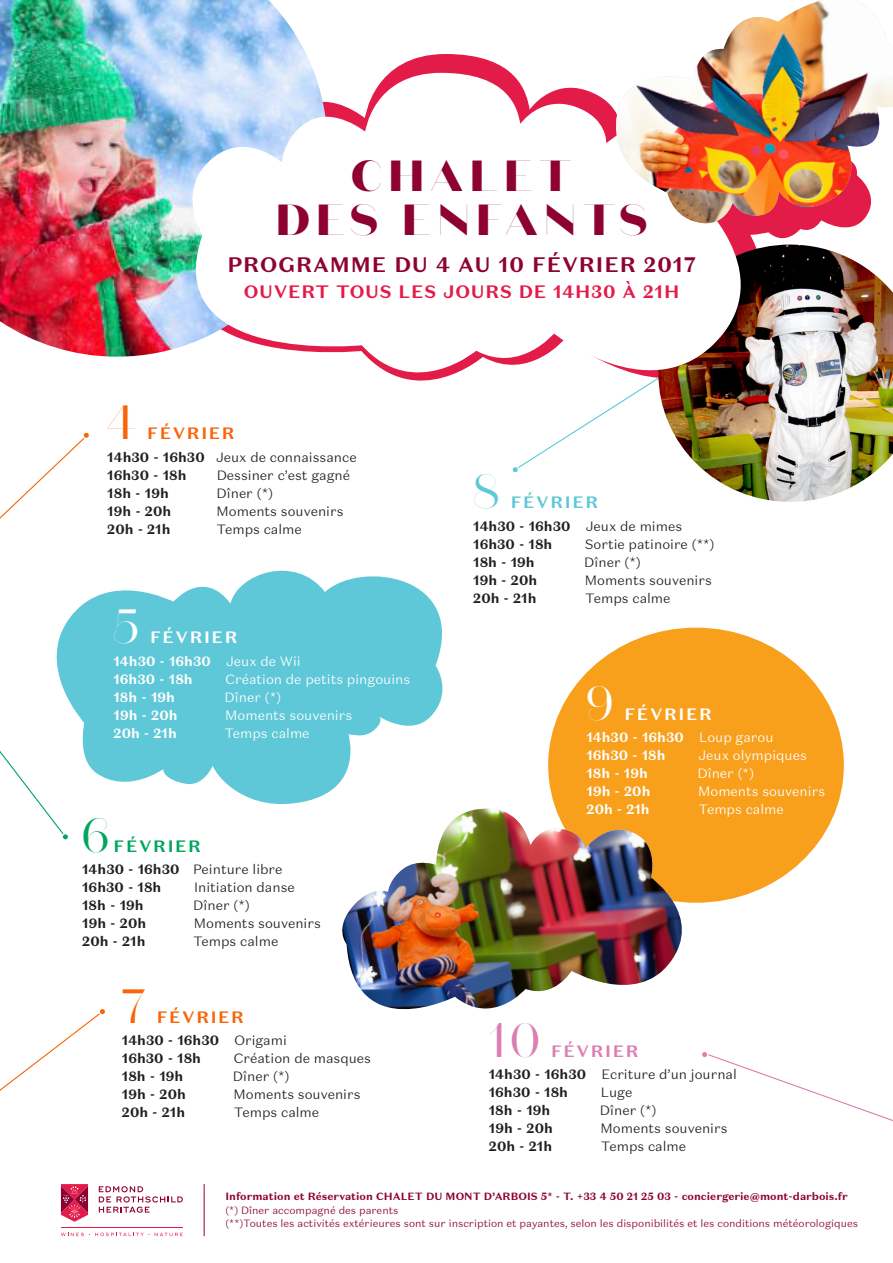
<style>
.page{position:relative;width:893px;height:1263px;background:#fff}
.page>*{position:absolute;margin:0;border:0;box-sizing:border-box;transform-origin:0 0}
.t1{font:48px "Domaine Sans Fine";color:#f96408}
.t2{font:48px "Domaine Sans Fine";color:#fff}
.t3{font:48px "Domaine Sans Fine";color:#dd7eb3}
.t4{font:48px "Domaine Sans Fine";color:#5ec8d8}
.t5{font:48px "Domaine Sans Fine";color:#00a65f}
.t6{font:800 43.5px/43.5px "Domaine Sans Fine";letter-spacing:.16em;color:#8d0233;text-align:center}
.t7{font:700 21px "Domaine Sans Text";letter-spacing:.04em;color:#8d0233}
.t8{font:700 18px "Domaine Sans Text";letter-spacing:.04em;color:#e31b49}
.t9{font:700 16.5px "Domaine Sans Text";letter-spacing:.1em;color:#f96408}
.t10{font:700 16.5px "Domaine Sans Text";letter-spacing:.1em;color:#fff}
.t11{font:700 16.5px "Domaine Sans Text";letter-spacing:.1em;color:#5ec8d8}
.t12{font:700 16.5px "Domaine Sans Text";letter-spacing:.1em;color:#dd7eb3}
.t13{font:700 16.5px "Domaine Sans Text";letter-spacing:.1em;color:#00a65f}
.t14{font:300 13.5px "Domaine Sans Text";color:#231f20}
.t15{font:700 13.5px "Domaine Sans Text";color:#231f20}
.t16{font:300 13.5px "Domaine Sans Text";color:#fff}
.t17{font:700 13.5px "Domaine Sans Text";color:#fff}
.t18{font:300 10.5px "Domaine Sans Text";color:#8d0233}
.t19{font:700 10.5px "Domaine Sans Text";color:#8d0233}
.s1{font-weight:700}
.s2{font-weight:300}
</style>
<div class="page">
<svg style="left:389px;top:54px;width:122px;height:19px;fill:#e31b49"></svg>
<img style="left:0;top:0;width:314px;height:357px">
<svg style="left:512px;top:408px;width:101px;height:64px"></svg>
<svg style="left:780px;top:232px;width:19px;height:13px"></svg>
<div style="left:548px;top:628px;width:296px;height:275px;background:#f89f1c;border-radius:50%"></div>
<img style="left:663px;top:245px;width:230px;height:257px">
<svg style="left:56px;top:570px;width:387px;height:235px;fill:#5ec8d8"></svg>
<svg style="left:157px;top:73px;width:623px;height:335px"></svg>
<img style="left:342px;top:809px;width:356px;height:201px">
<svg style="left:0;top:433px;width:89px;height:160px"></svg>
<svg style="left:702px;top:1052px;width:191px;height:69px"></svg>
<svg style="left:0;top:690px;width:68px;height:149px"></svg>
<svg style="left:0;top:1009px;width:105px;height:82px"></svg>
<svg style="left:61px;top:1184px;width:27px;height:38px"></svg>
<svg style="left:99px;top:1186px;width:84px;height:27px"></svg>
<svg style="left:155px;top:1233px;width:28px;height:3px"></svg>
<svg style="left:61px;top:1233px;width:88px;height:3px"></svg>
<hr style="left:61px;top:1228px;width:122px;height:1px;background:#e31b49">
<hr style="left:204px;top:1184px;width:1px;height:52px;background:#8d0233">
<img style="left:607px;top:0;width:286px;height:232px">
<p class="t6" style="left:276px;top:155px;width:372px">CHALET<br>DES ENFANTS</p>
<p class="t7" style="left:227px;top:251px;width:470px">PROGRAMME DU 4 AU 10 FÉVRIER 2017</p>
<p class="t8" style="left:244px;top:280px;width:437px">OUVERT TOUS LES JOURS DE 14H30 À 21H</p>
<p class="t1" style="left:107px;top:393px;width:30px">4</p>
<p class="t9" style="left:147px;top:423px;width:89px">FÉVRIER</p>
<p class="t14" style="left:107px;top:449px;width:251px"><span class="s1">14h30 - 16h30</span> Jeux de connaissance</p>
<p class="t15" style="left:107px;top:466px;width:81px">16h30 - 18h</p>
<p class="t14" style="left:217px;top:467px;width:135px">Dessiner c’est gagné</p>
<p class="t15" style="left:107px;top:484px;width:63px">18h - 19h</p>
<p class="t14" style="left:217px;top:485px;width:58px">Dîner (*)</p>
<p class="t15" style="left:107px;top:502px;width:65px">19h - 20h</p>
<p class="t14" style="left:217px;top:503px;width:128px">Moments souvenirs</p>
<p class="t15" style="left:107px;top:520px;width:65px">20h - 21h</p>
<p class="t14" style="left:217px;top:521px;width:87px">Temps calme</p>
<p class="t2" style="left:114px;top:597px;width:27px">5</p>
<p class="t10" style="left:150px;top:627px;width:89px">FÉVRIER</p>
<p class="t17" style="left:114px;top:652px;width:189px">14h30 - 16h30 <span class="s2">Jeux de Wii</span></p>
<p class="t17" style="left:114px;top:670px;width:81px">16h30 - 18h</p>
<p class="t16" style="left:225px;top:670px;width:186px">Création de petits pingouins</p>
<p class="t17" style="left:114px;top:688px;width:63px">18h - 19h</p>
<p class="t16" style="left:225px;top:688px;width:58px">Dîner (*)</p>
<p class="t17" style="left:114px;top:706px;width:65px">19h - 20h</p>
<p class="t16" style="left:225px;top:706px;width:128px">Moments souvenirs</p>
<p class="t17" style="left:114px;top:724px;width:65px">20h - 21h</p>
<p class="t16" style="left:224px;top:724px;width:87px">Temps calme</p>
<p class="t5" style="left:82px;top:806px;width:28px">6</p>
<p class="t13" style="left:114px;top:836px;width:89px">FÉVRIER</p>
<p class="t14" style="left:82px;top:861px;width:202px"><span class="s1">14h30 - 16h30</span> Peinture libre</p>
<p class="t15" style="left:82px;top:879px;width:81px">16h30 - 18h</p>
<p class="t14" style="left:194px;top:879px;width:102px">Initiation danse</p>
<p class="t15" style="left:82px;top:897px;width:63px">18h - 19h</p>
<p class="t14" style="left:193px;top:897px;width:58px">Dîner (*)</p>
<p class="t15" style="left:82px;top:915px;width:65px">19h - 20h</p>
<p class="t14" style="left:194px;top:915px;width:128px">Moments souvenirs</p>
<p class="t15" style="left:82px;top:933px;width:65px">20h - 21h</p>
<p class="t14" style="left:193px;top:933px;width:87px">Temps calme</p>
<p class="t1" style="left:122px;top:976px;width:25px">7</p>
<p class="t9" style="left:157px;top:1006px;width:89px">FÉVRIER</p>
<p class="t15" style="left:122px;top:1032px;width:167px">14h30 - 16h30 <span class="s2">Origami</span></p>
<p class="t15" style="left:122px;top:1050px;width:81px">16h30 - 18h</p>
<p class="t14" style="left:234px;top:1050px;width:139px">Création de masques</p>
<p class="t15" style="left:122px;top:1068px;width:63px">18h - 19h</p>
<p class="t14" style="left:233px;top:1068px;width:58px">Dîner (*)</p>
<p class="t15" style="left:122px;top:1086px;width:65px">19h - 20h</p>
<p class="t14" style="left:234px;top:1086px;width:128px">Moments souvenirs</p>
<p class="t15" style="left:122px;top:1104px;width:65px">20h - 21h</p>
<p class="t14" style="left:234px;top:1104px;width:87px">Temps calme</p>
<p class="t4" style="left:473px;top:462px;width:28px">8</p>
<p class="t11" style="left:511px;top:492px;width:89px">FÉVRIER</p>
<p class="t15" style="left:473px;top:517px;width:210px">14h30 - 16h30 <span class="s2">Jeux de mimes</span></p>
<p class="t15" style="left:473px;top:535px;width:81px">16h30 - 18h</p>
<p class="t14" style="left:585px;top:535px;width:131px">Sortie patinoire (**)</p>
<p class="t15" style="left:473px;top:553px;width:63px">18h - 19h</p>
<p class="t14" style="left:584px;top:553px;width:58px">Dîner (*)</p>
<p class="t15" style="left:473px;top:571px;width:65px">19h - 20h</p>
<p class="t14" style="left:585px;top:571px;width:128px">Moments souvenirs</p>
<p class="t15" style="left:473px;top:589px;width:65px">20h - 21h</p>
<p class="t14" style="left:585px;top:589px;width:87px">Temps calme</p>
<p class="t2" style="left:586px;top:674px;width:28px">9</p>
<p class="t10" style="left:624px;top:704px;width:89px">FÉVRIER</p>
<p class="t17" style="left:586px;top:729px;width:189px">14h30 - 16h30 <span class="s2">Loup garou</span></p>
<p class="t17" style="left:586px;top:747px;width:81px">16h30 - 18h</p>
<p class="t16" style="left:698px;top:747px;width:110px">Jeux olympiques</p>
<p class="t17" style="left:586px;top:765px;width:63px">18h - 19h</p>
<p class="t16" style="left:697px;top:765px;width:58px">Dîner (*)</p>
<p class="t17" style="left:586px;top:783px;width:65px">19h - 20h</p>
<p class="t16" style="left:698px;top:783px;width:128px">Moments souvenirs</p>
<p class="t17" style="left:586px;top:801px;width:65px">20h - 21h</p>
<p class="t16" style="left:698px;top:801px;width:87px">Temps calme</p>
<p class="t3" style="left:489px;top:1011px;width:52px">10</p>
<p class="t12" style="left:551px;top:1041px;width:89px">FÉVRIER</p>
<p class="t14" style="left:489px;top:1066px;width:250px"><span class="s1">14h30 - 16h30</span> Ecriture d’un journal</p>
<p class="t15" style="left:489px;top:1084px;width:81px">16h30 - 18h</p>
<p class="t14" style="left:601px;top:1084px;width:33px">Luge</p>
<p class="t15" style="left:489px;top:1102px;width:63px">18h - 19h</p>
<p class="t14" style="left:600px;top:1102px;width:58px">Dîner (*)</p>
<p class="t15" style="left:489px;top:1120px;width:65px">19h - 20h</p>
<p class="t14" style="left:601px;top:1120px;width:128px">Moments souvenirs</p>
<p class="t15" style="left:489px;top:1138px;width:65px">20h - 21h</p>
<p class="t14" style="left:601px;top:1138px;width:87px">Temps calme</p>
<p class="t19" style="left:225px;top:1190px;width:624px">Information et Réservation CHALET DU MONT D’ARBOIS 5* - T. +33 4 50 21 25 03 - conciergerie@mont-darbois.fr</p>
<p class="t18" style="left:225px;top:1204px;width:174px">(*) Dîner accompagné des parents</p>
<p class="t18" style="left:225px;top:1217px;width:634px">(**)Toutes les activités extérieures sont sur inscription et payantes, selon les disponibilités et les conditions météorologiques</p>
</div>
